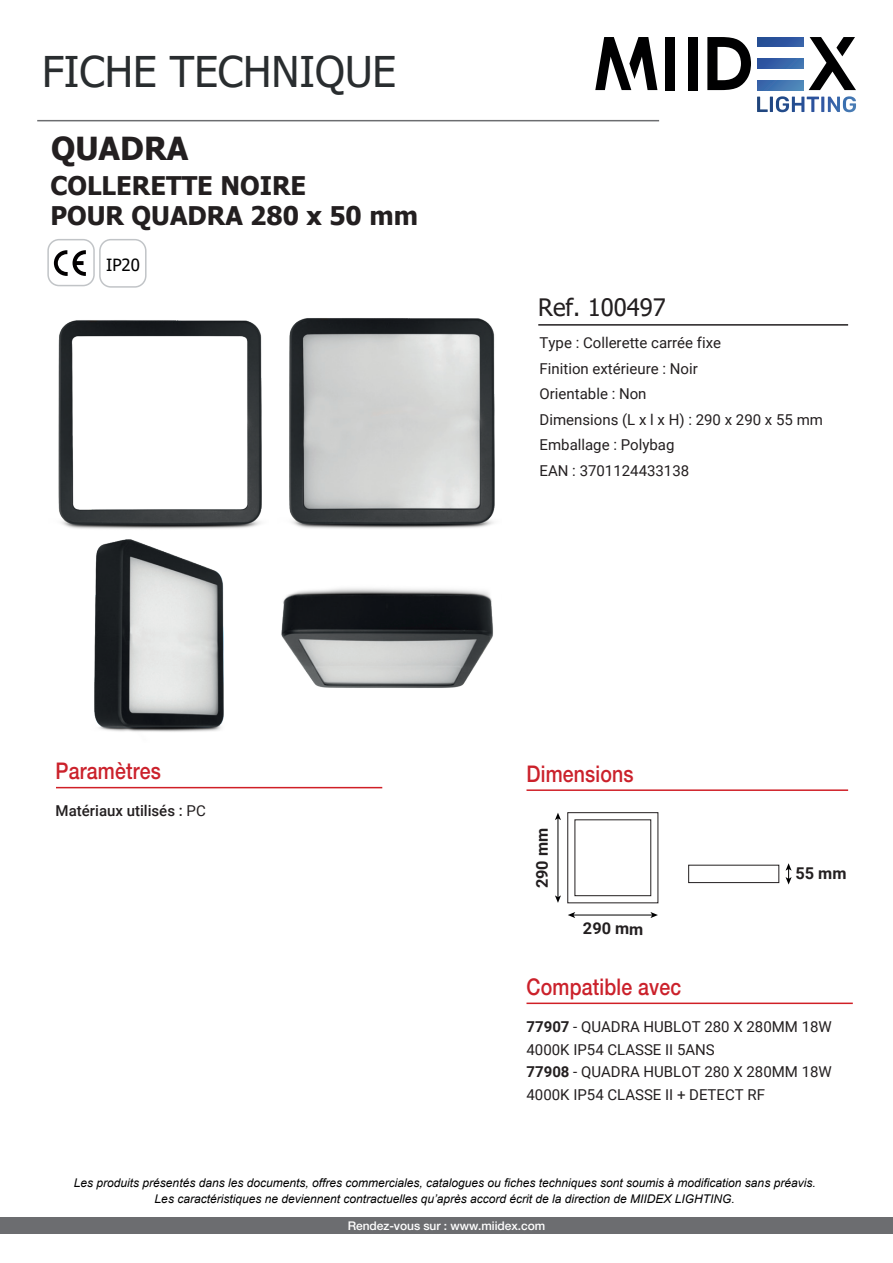
<style>
.page{position:relative;width:893px;height:1263px;background:#fff}
.page>*{position:absolute;margin:0;border:0;box-sizing:border-box;transform-origin:0 0}
.t1{font:42.3px "Tahoma";color:#292d2f}
.t2{font:700 31.65px "Tahoma";color:#231f20}
.t3{font:700 25.65px/30.6px "Tahoma";color:#231f20}
.t4{font:24px "Tahoma";color:#231f20}
.t5{font:500 22.95px "Helvetica Neue LT Std";letter-spacing:.01em;color:#cb212b;scale:.85 1}
.t6{font:16.8px "Tahoma";color:#000}
.t7{font:700 16.35px "Roboto";letter-spacing:-.005em;color:#231f20}
.t8{font:15px/25.5px "Roboto";color:#231f20}
.t9{font:500 15px "Roboto";color:#231f20}
.t10{font:italic 12px/15.9px "Arial";color:#000001;text-align:center}
.t11{font:500 12px "Helvetica Neue LT Std";letter-spacing:-.005em;color:#fff}
.s1{font-weight:400}
.s2{font-weight:700}
</style>
<div class="page">
<hr style="left:538px;top:324px;width:310px;height:2px;background:#231f20">
<div style="left:47px;top:239px;width:48px;height:47px;border:1px solid #c1c4c7;border-radius:11px"></div>
<svg style="left:54px;top:250px;width:32px;height:26px"></svg>
<hr style="left:56px;top:787px;width:326px;height:1px;background:#d01f26">
<div style="left:99px;top:239px;width:48px;height:49px;border:1px solid #c1c4c7;border-radius:11px"></div>
<svg style="left:785px;top:863px;width:7px;height:21px"></svg>
<hr style="left:573px;top:915px;width:80px;height:1px;background:#000001">
<svg style="left:650px;top:912px;width:8px;height:6px"></svg>
<svg style="left:568px;top:912px;width:7px;height:6px"></svg>
<hr style="left:558px;top:818px;width:1px;height:79px;background:#000001">
<svg style="left:555px;top:895px;width:6px;height:8px"></svg>
<svg style="left:555px;top:813px;width:6px;height:7px"></svg>
<hr style="left:526px;top:789px;width:322px;height:2px;background:#d01f26">
<hr style="left:526px;top:1002px;width:327px;height:2px;background:#d01f26">
<div style="left:688px;top:865px;width:91px;height:18px;border:1px solid #231f20"></div>
<div style="left:0;top:1217px;width:893px;height:16px;background:#6c6d70"></div>
<svg style="left:809px;top:37px;width:47px;height:53px"></svg>
<svg style="left:707px;top:37px;width:44px;height:53px"></svg>
<div style="left:688px;top:37px;width:10px;height:53px;background:#000001"></div>
<div style="left:665px;top:37px;width:10px;height:53px;background:#000001"></div>
<svg style="left:757px;top:96px;width:99px;height:16px"></svg>
<svg style="left:595px;top:37px;width:62px;height:53px"></svg>
<svg style="left:757px;top:37px;width:46px;height:9px"></svg>
<svg style="left:757px;top:59px;width:46px;height:9px"></svg>
<svg style="left:757px;top:81px;width:46px;height:9px"></svg>
<hr style="left:37px;top:120px;width:622px;height:1px;background:#6c6d70">
<div style="left:567px;top:812px;width:91px;height:91px;border:1px solid #231f20"></div>
<img style="left:58px;top:320px;width:204px;height:209px">
<img style="left:289px;top:318px;width:206px;height:211px">
<img style="left:94px;top:539px;width:130px;height:193px">
<img style="left:281px;top:588px;width:212px;height:100px">
<h1 class="t1" style="left:42px;top:43px;width:356px">FICHE TECHNIQUE</h1>
<h2 class="t2" style="left:51px;top:126px;width:139px">QUADRA</h2>
<h3 class="t3" style="left:50px;top:171px;width:369px">COLLERETTE NOIRE<br>POUR QUADRA 280 x 50 mm</h3>
<p class="t6" style="left:106px;top:253px;width:35px">IP20</p>
<h3 class="t5" style="left:56px;top:757px;width:125px">Paramètres</h3>
<p class="t9" style="left:56px;top:800px;width:152px">Matériaux utilisés : <span class="s1">PC</span></p>
<h3 class="t4" style="left:538px;top:291px;width:129px">Ref. 100497</h3>
<p class="t8" style="left:540px;top:329px;width:285px">Type : Collerette carrée fixe<br>Finition extérieure : Noir<br>Orientable : Non<br>Dimensions (L x l x H) : 290 x 290 x 55 mm<br>Emballage : Polybag<br>EAN : 3701124433138</p>
<h3 class="t5" style="left:526px;top:760px;width:128px">Dimensions</h3>
<p class="t7" style="left:531px;top:888px;width:62px;rotate:-90deg">290 mm</p>
<p class="t7" style="left:583px;top:917px;width:62px">290 mm</p>
<h3 class="t5" style="left:526px;top:973px;width:184px">Compatible avec</h3>
<p class="t7" style="left:795px;top:861px;width:53px">55 mm</p>
<p class="t8" style="left:526px;top:1015px;width:307px;line-height:22.5px"><span class="s2">77907</span> - QUADRA HUBLOT 280 X 280MM 18W<br>4000K IP54 CLASSE II 5ANS<br><span class="s2">77908</span> - QUADRA HUBLOT 280 X 280MM 18W<br>4000K IP54 CLASSE II + DETECT RF</p>
<p class="t10" style="left:74px;top:1175px;width:743px">Les produits présentés dans les documents, offres commerciales, catalogues ou fiches techniques sont soumis à modification sans préavis.<br>Les caractéristiques ne deviennent contractuelles qu’après accord écrit de la direction de MIIDEX LIGHTING.</p>
<p class="t11" style="left:348px;top:1218px;width:199px">Rendez-vous sur : www.miidex.com</p>
</div>
